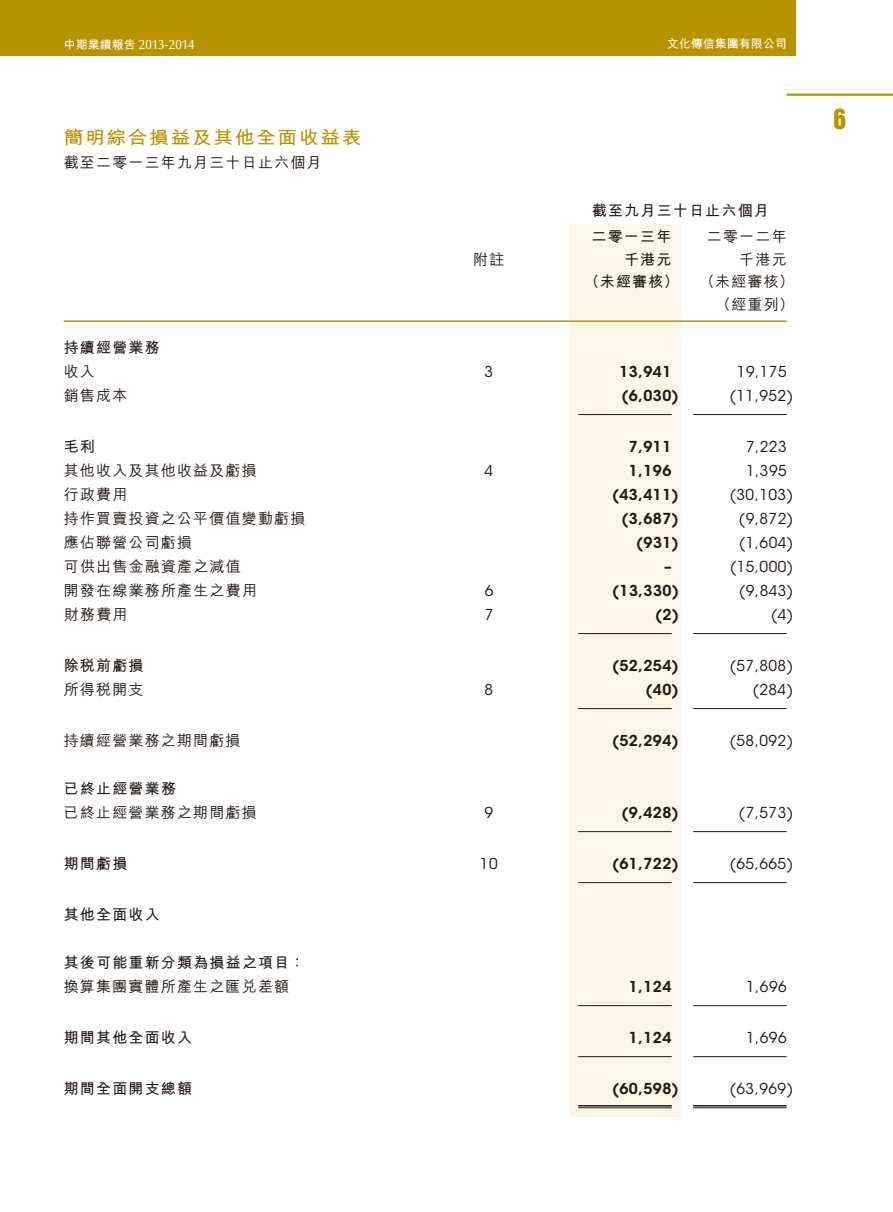
<style>
.page{position:relative;width:893px;height:1212px;background:#fff}
.page>*{position:absolute;margin:0;border:0;box-sizing:border-box;transform-origin:0 0}
.t1{font:25.5px "Helvetica Inserat LT Std";color:#b89300}
.t2{font:700 18px "M Hei HK";letter-spacing:.08em;color:#b89300;scale:1.1 1}
.t3{font:500 15px "M Hei HK";letter-spacing:.08em;color:#231916}
.t4{font:15px "ITC Avant Garde Std";letter-spacing:.03em;color:#231916}
.t5{font:600 15px "ITC Avant Garde Std";letter-spacing:.03em;color:#231916}
.t6{font:700 15px "M Hei HK";letter-spacing:.08em;color:#231916}
.t7{font:500 13.5px "Optima LT Std";color:#fff;scale:.95 1}
.t8{font:700 12px "M Hei HK";color:#fff}
</style>
<div class="page">
<div style="left:0;top:0;width:795px;height:55px;background:#b89300"></div>
<hr style="left:787px;top:94px;width:106px;height:2px;background:#b89300">
<div style="left:570px;top:224px;width:110px;height:893px;background:#faf6e8"></div>
<hr style="left:64px;top:320px;width:723px;height:2px;background:#b89300">
<hr style="left:578px;top:414px;width:94px;height:1px;background:#231916">
<hr style="left:693px;top:414px;width:94px;height:1px;background:#231916">
<hr style="left:578px;top:633px;width:94px;height:1px;background:#231916">
<hr style="left:693px;top:633px;width:94px;height:1px;background:#231916">
<hr style="left:578px;top:708px;width:94px;height:1px;background:#231916">
<hr style="left:693px;top:708px;width:94px;height:1px;background:#231916">
<hr style="left:578px;top:831px;width:94px;height:1px;background:#231916">
<hr style="left:693px;top:831px;width:94px;height:1px;background:#231916">
<hr style="left:578px;top:882px;width:94px;height:1px;background:#231916">
<hr style="left:693px;top:882px;width:94px;height:1px;background:#231916">
<hr style="left:578px;top:1005px;width:94px;height:1px;background:#231916">
<hr style="left:693px;top:1005px;width:94px;height:1px;background:#231916">
<hr style="left:578px;top:1056px;width:94px;height:1px;background:#231916">
<hr style="left:693px;top:1056px;width:94px;height:1px;background:#231916">
<hr style="left:578px;top:1105px;width:94px;height:1px;background:#231916">
<hr style="left:578px;top:1107px;width:94px;height:1px;background:#231916">
<hr style="left:693px;top:1105px;width:94px;height:1px;background:#231916">
<hr style="left:693px;top:1107px;width:94px;height:1px;background:#231916">
<p class="t8" style="left:64px;top:36px;width:73px">中期業績報告</p>
<p class="t7" style="left:139px;top:37px;width:60px">2013-2014</p>
<p class="t8" style="left:667px;top:35px;width:122px">文化傳信集團有限公司</p>
<p class="t2" style="left:64px;top:124px;width:272px">簡明綜合損益及其他全面收益表</p>
<p class="t3" style="left:64px;top:152px;width:259px">截至二零一三年九月三十日止六個月</p>
<h1 class="t1" style="left:833px;top:103px;width:14px">6</h1>
<p class="t6" style="left:592px;top:200px;width:179px">截至九月三十日止六個月</p>
<p class="t3" style="left:707px;top:226px;width:81px">二零一二年</p>
<p class="t6" style="left:592px;top:226px;width:81px">二零一三年</p>
<p class="t3" style="left:473px;top:248px;width:33px">附註</p>
<p class="t6" style="left:624px;top:248px;width:49px">千港元</p>
<p class="t3" style="left:739px;top:248px;width:49px">千港元</p>
<p class="t6" style="left:584px;top:271px;width:96px">（未經審核）</p>
<p class="t3" style="left:700px;top:271px;width:96px">（未經審核(</p>
<p class="t3" style="left:716px;top:293px;width:80px">（經重列(</p>
<p class="t6" style="left:64px;top:337px;width:97px">持續經營業務</p>
<p class="t3" style="left:64px;top:361px;width:33px">收入</p>
<p class="t4" style="left:484px;top:363px;width:10px">3</p>
<p class="t5" style="left:619px;top:362px;width:53px">13,941</p>
<p class="t4" style="left:737px;top:363px;width:51px">19,175</p>
<p class="t3" style="left:64px;top:385px;width:65px">銷售成本</p>
<p class="t5" style="left:622px;top:386px;width:59px">)6,030(</p>
<p class="t4" style="left:729px;top:387px;width:65px">)11,952(</p>
<p class="t6" style="left:64px;top:436px;width:33px">毛利</p>
<p class="t5" style="left:629px;top:437px;width:44px">7,911</p>
<p class="t4" style="left:746px;top:438px;width:42px">7,223</p>
<p class="t3" style="left:64px;top:460px;width:195px">其他收入及其他收益及虧損</p>
<p class="t4" style="left:484px;top:462px;width:10px">4</p>
<p class="t5" style="left:629px;top:461px;width:44px">1,196</p>
<p class="t4" style="left:746px;top:462px;width:42px">1,395</p>
<p class="t3" style="left:64px;top:484px;width:65px">行政費用</p>
<p class="t5" style="left:612px;top:485px;width:68px">)43,411(</p>
<p class="t4" style="left:729px;top:486px;width:65px">)30,103(</p>
<p class="t3" style="left:64px;top:508px;width:243px">持作買賣投資之公平價值變動虧損</p>
<p class="t5" style="left:622px;top:509px;width:59px">)3,687(</p>
<p class="t4" style="left:739px;top:510px;width:56px">)9,872(</p>
<p class="t3" style="left:64px;top:532px;width:130px">應佔聯營公司虧損</p>
<p class="t5" style="left:636px;top:533px;width:44px">)931(</p>
<p class="t4" style="left:739px;top:534px;width:56px">)1,604(</p>
<p class="t3" style="left:64px;top:556px;width:178px">可供出售金融資產之減值</p>
<p class="t5" style="left:664px;top:557px;width:9px">–</p>
<p class="t4" style="left:730px;top:558px;width:65px">)15,000(</p>
<p class="t3" style="left:64px;top:580px;width:195px">開發在線業務所產生之費用</p>
<p class="t4" style="left:485px;top:582px;width:10px">6</p>
<p class="t5" style="left:612px;top:581px;width:68px">)13,330(</p>
<p class="t4" style="left:739px;top:582px;width:56px">)9,843(</p>
<p class="t3" style="left:64px;top:604px;width:65px">財務費用</p>
<p class="t4" style="left:485px;top:606px;width:10px">7</p>
<p class="t5" style="left:655px;top:605px;width:25px">2) (</p>
<p class="t4" style="left:771px;top:606px;width:24px">4) (</p>
<p class="t6" style="left:64px;top:655px;width:81px">除稅前虧損</p>
<p class="t5" style="left:612px;top:656px;width:68px">)52,254(</p>
<p class="t4" style="left:729px;top:657px;width:65px">)57,808(</p>
<p class="t3" style="left:64px;top:679px;width:81px">所得稅開支</p>
<p class="t4" style="left:484px;top:681px;width:10px">8</p>
<p class="t5" style="left:645px;top:680px;width:35px">)40(</p>
<p class="t4" style="left:752px;top:681px;width:42px">)284(</p>
<p class="t3" style="left:64px;top:730px;width:178px">持續經營業務之期間虧損</p>
<p class="t6" style="left:64px;top:778px;width:114px">已終止經營業務</p>
<p class="t5" style="left:612px;top:731px;width:68px">)52,294(</p>
<p class="t4" style="left:729px;top:732px;width:65px">)58,092(</p>
<p class="t3" style="left:64px;top:802px;width:195px">已終止經營業務之期間虧損</p>
<p class="t4" style="left:484px;top:804px;width:10px">9</p>
<p class="t5" style="left:622px;top:803px;width:59px">)9,428(</p>
<p class="t4" style="left:739px;top:804px;width:56px">)7,573(</p>
<p class="t6" style="left:64px;top:853px;width:65px">期間虧損</p>
<p class="t6" style="left:64px;top:904px;width:97px">其他全面收入</p>
<p class="t6" style="left:64px;top:952px;width:243px">其後可能重新分類為損益之項目：</p>
<p class="t4" style="left:480px;top:855px;width:19px">10</p>
<p class="t5" style="left:612px;top:854px;width:68px">)61,722(</p>
<p class="t4" style="left:729px;top:855px;width:65px">)65,665(</p>
<p class="t3" style="left:64px;top:976px;width:227px">換算集團實體所產生之匯兌差額</p>
<p class="t5" style="left:629px;top:977px;width:44px">1,124</p>
<p class="t4" style="left:746px;top:978px;width:42px">1,696</p>
<p class="t6" style="left:64px;top:1027px;width:130px">期間其他全面收入</p>
<p class="t5" style="left:629px;top:1028px;width:44px">1,124</p>
<p class="t4" style="left:746px;top:1029px;width:42px">1,696</p>
<p class="t6" style="left:64px;top:1078px;width:130px">期間全面開支總額</p>
<p class="t5" style="left:612px;top:1079px;width:68px">)60,598(</p>
<p class="t4" style="left:729px;top:1080px;width:65px">)63,969(</p>
</div>
